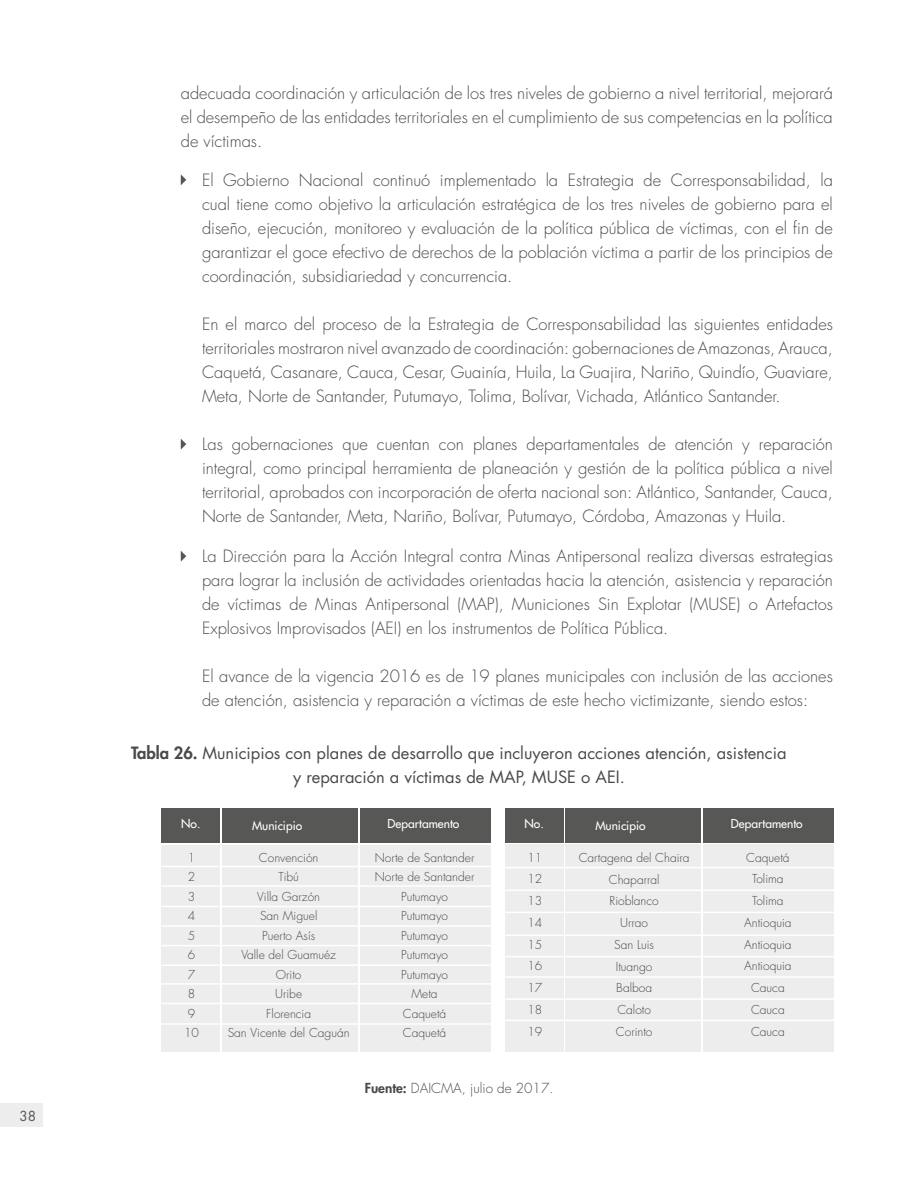
<style>
.page{position:relative;width:918px;height:1188px;background:#fff}
.page>*{position:absolute;margin:0;border:0;box-sizing:border-box;transform-origin:0 0}
.t1{font:300 16.5px/24px "Futura Std";color:#4a4a49;text-align:justify}
.t2{font:16.5px/24px "Futura Std";color:#4a4a49;text-align:center}
.t3{font:300 13.5px "Futura Std";color:#4a4a49}
.t4{font:13.5px "Futura Std";color:#575756}
.t5{font:300 12px/19.5px "Futura Std";color:#4a4a49;text-align:center}
.t6{font:500 12px "Futura Std";color:#fff}
.s1{font-weight:800}
</style>
<div class="page">
<div style="left:0;top:1103px;width:43px;height:24px;background:#ededed"></div>
<svg style="left:181px;top:174px;width:5px;height:11px"></svg>
<svg style="left:181px;top:551px;width:5px;height:11px"></svg>
<svg style="left:181px;top:439px;width:5px;height:11px"></svg>
<div style="left:222px;top:809px;width:135px;height:34px;background:#575756"></div>
<div style="left:565px;top:809px;width:136px;height:34px;background:#575756"></div>
<div style="left:360px;top:809px;width:131px;height:34px;background:#575756"></div>
<div style="left:703px;top:809px;width:131px;height:34px;background:#575756"></div>
<div style="left:162px;top:809px;width:58px;height:34px;background:#575756"></div>
<div style="left:505px;top:809px;width:58px;height:34px;background:#575756"></div>
<div style="left:222px;top:845px;width:135px;height:206px;background:#ededed"></div>
<div style="left:565px;top:845px;width:136px;height:207px;background:#ededed"></div>
<div style="left:360px;top:845px;width:131px;height:206px;background:#ededed"></div>
<div style="left:704px;top:845px;width:130px;height:207px;background:#ededed"></div>
<div style="left:162px;top:845px;width:58px;height:206px;background:#ededed"></div>
<div style="left:505px;top:845px;width:58px;height:207px;background:#ededed"></div>
<hr style="left:157px;top:866px;width:337px;height:1px;background:#fff">
<hr style="left:501px;top:867px;width:336px;height:1px;background:#fff">
<hr style="left:157px;top:906px;width:337px;height:1px;background:#fff">
<hr style="left:501px;top:912px;width:336px;height:1px;background:#fff">
<hr style="left:157px;top:945px;width:337px;height:1px;background:#fff">
<hr style="left:501px;top:956px;width:336px;height:1px;background:#fff">
<hr style="left:157px;top:983px;width:337px;height:2px;background:#fff">
<hr style="left:501px;top:998px;width:336px;height:2px;background:#fff">
<hr style="left:157px;top:885px;width:337px;height:2px;background:#fff">
<hr style="left:501px;top:890px;width:336px;height:1px;background:#fff">
<hr style="left:157px;top:925px;width:337px;height:2px;background:#fff">
<hr style="left:501px;top:935px;width:336px;height:1px;background:#fff">
<hr style="left:157px;top:964px;width:337px;height:2px;background:#fff">
<hr style="left:501px;top:976px;width:336px;height:2px;background:#fff">
<hr style="left:157px;top:1003px;width:337px;height:1px;background:#fff">
<hr style="left:157px;top:1023px;width:337px;height:2px;background:#fff">
<hr style="left:501px;top:1020px;width:336px;height:1px;background:#fff">
<p class="t4" style="left:20px;top:1107px;width:18px">38</p>
<p class="t1" style="left:181px;top:81px;width:654px">adecuada coordinación y articulación de los tres niveles de gobierno a nivel territorial, mejorará el desempeño de las entidades territoriales en el cumplimiento de sus competencias en la política de víctimas.</p>
<p class="t1" style="left:202px;top:168px;width:632px">El Gobierno Nacional continuó implementado la Estrategia de Corresponsabilidad, la cual tiene como objetivo la articulación estratégica de los tres niveles de gobierno para el diseño, ejecución, monitoreo y evaluación de la política pública de víctimas, con el fin de garantizar el goce efectivo de derechos de la población víctima a partir de los principios de coordinación, subsidiariedad y concurrencia.</p>
<p class="t1" style="left:202px;top:312px;width:632px">En el marco del proceso de la Estrategia de Corresponsabilidad las siguientes entidades territoriales mostraron nivel avanzado de coordinación: gobernaciones de Amazonas, Arauca, Caquetá, Casanare, Cauca, Cesar, Guainía, Huila, La Guajira, Nariño, Quindío, Guaviare, Meta, Norte de Santander, Putumayo, Tolima, Bolívar, Vichada, Atlántico Santander.</p>
<p class="t1" style="left:202px;top:432px;width:632px">Las gobernaciones que cuentan con planes departamentales de atención y reparación integral, como principal herramienta de planeación y gestión de la política pública a nivel territorial, aprobados con incorporación de oferta nacional son: Atlántico, Santander, Cauca, Norte de Santander, Meta, Nariño, Bolívar, Putumayo, Córdoba, Amazonas y Huila.</p>
<p class="t1" style="left:202px;top:545px;width:632px">La Dirección para la Acción Integral contra Minas Antipersonal realiza diversas estrategias para lograr la inclusión de actividades orientadas hacia la atención, asistencia y reparación de víctimas de Minas Antipersonal (MAP), Municiones Sin Explotar (MUSE) o Artefactos Explosivos Improvisados (AEI) en los instrumentos de Política Pública.</p>
<p class="t1" style="left:202px;top:665px;width:632px">El avance de la vigencia 2016 es de 19 planes municipales con inclusión de las acciones de atención, asistencia y reparación a víctimas de este hecho victimizante, siendo estos:</p>
<p class="t2" style="left:131px;top:741px;width:657px"><span class="s1">Tabla 26.</span> Municipios con planes de desarrollo que incluyeron acciones atención, asistencia y reparación a víctimas de MAP, MUSE o AEI.</p>
<p class="t6" style="left:181px;top:816px;width:21px">No.</p>
<p class="t6" style="left:252px;top:818px;width:52px">Municipio</p>
<p class="t6" style="left:388px;top:816px;width:73px">Departamento</p>
<p class="t6" style="left:524px;top:816px;width:21px">No.</p>
<p class="t6" style="left:595px;top:818px;width:52px">Municipio</p>
<p class="t6" style="left:731px;top:816px;width:73px">Departamento</p>
<p class="t5" style="left:228px;top:848px;width:123px">Convención<br>Tibú<br>Villa Garzón<br>San Miguel<br>Puerto Asís<br>Valle del Guamuéz<br>Orito<br>Uribe<br>Florencia<br>San Vicente del Caguán</p>
<p class="t5" style="left:579px;top:847px;width:112px;line-height:21.8px">Cartagena del Chaira<br>Chaparral<br>Rioblanco<br>Urrao<br>San Luis<br>Ituango<br>Balboa<br>Caloto<br>Corinto</p>
<p class="t5" style="left:375px;top:848px;width:101px">Norte de Santander<br>Norte de Santander<br>Putumayo<br>Putumayo<br>Putumayo<br>Putumayo<br>Putumayo<br>Meta<br>Caquetá<br>Caquetá</p>
<p class="t5" style="left:744px;top:847px;width:49px;line-height:21.8px">Caquetá<br>Tolima<br>Tolima<br>Antioquia<br>Antioquia<br>Antioquia<br>Cauca<br>Cauca<br>Cauca</p>
<p class="t5" style="left:184px;top:848px;width:16px">1<br>2<br>3<br>4<br>5<br>6<br>7<br>8<br>9<br>10</p>
<p class="t5" style="left:527px;top:847px;width:16px;line-height:21.8px;text-align:justify">11<br>12<br>13<br>14<br>15<br>16<br>17<br>18<br>19</p>
<p class="t3" style="left:365px;top:1080px;width:190px"><span class="s1">Fuente:</span> DAICMA, julio de 2017.</p>
</div>
